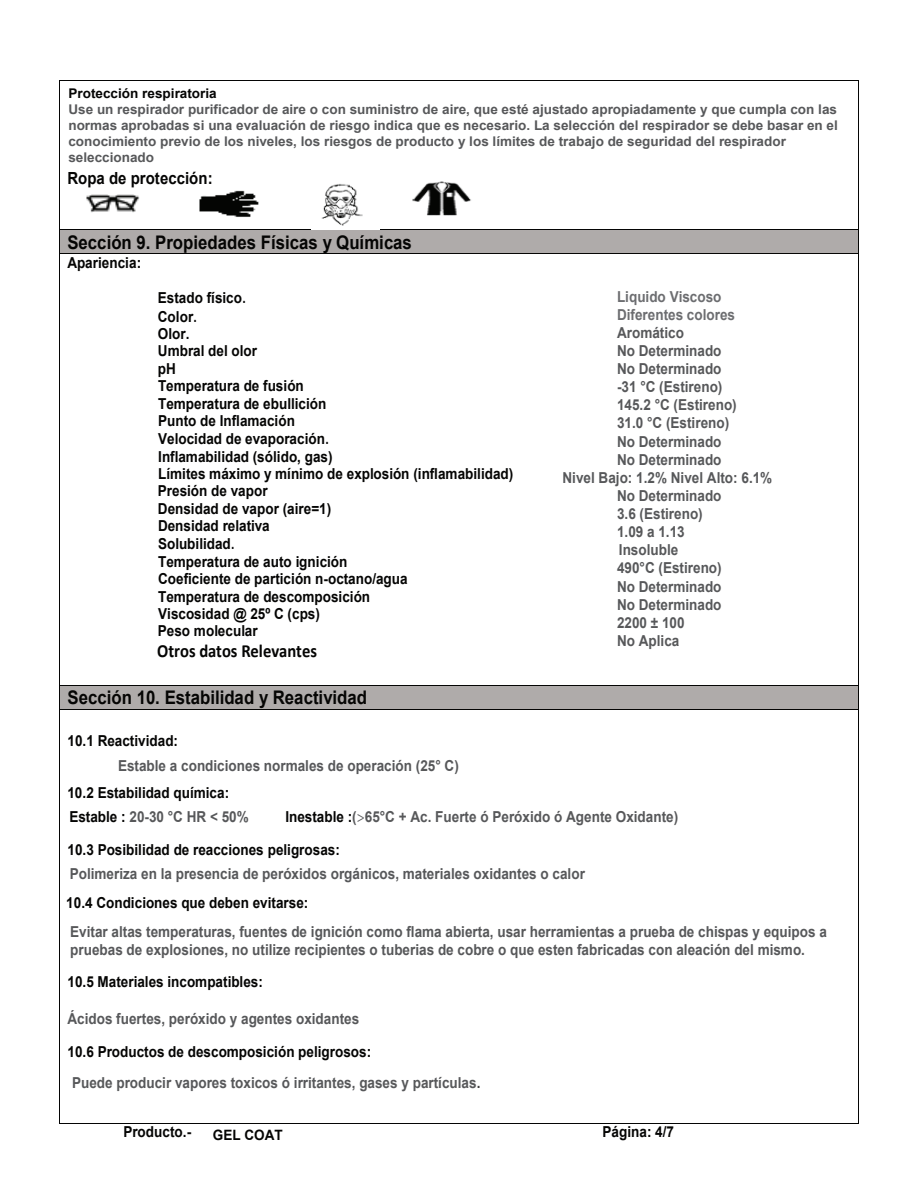
<style>
.page{position:relative;width:918px;height:1188px;background:#fff}
.page>*{position:absolute;margin:0;border:0;box-sizing:border-box;transform-origin:0 0}
.t1{font:700 18.75px "Arial";color:#050504;scale:.9 1}
.t2{font:700 18.45px "Calibri";letter-spacing:-.005em;color:#050504;scale:.9 1}
.t3{font:700 16.65px "Arial";letter-spacing:.005em;color:#050504;scale:.9 1}
.t4{font:700 15.15px/31px "Arial";color:#57585a;scale:.9 1}
.t5{font:700 15.15px/17.5px "Arial";color:#050504;scale:.9 1}
.t6{font:700 15.15px/18.1px "Arial";color:#6c6d70;scale:.9 1}
.t7{font:700 14.25px "Arial";color:#050504;scale:.95 1}
.t8{font:700 13.35px/16px "Arial";color:#57585a}
.t9{font:700 13.35px "Arial";color:#050504}
.s1{font-family:"Tahoma";font-weight:400}
.s2{color:#050504}
.s3{font-family:"Myriad Pro";font-weight:400}
.s4{color:#3e3e3f}
</style>
<div class="page">
<hr style="left:60px;top:80px;width:798px;height:1px;background:#050504">
<hr style="left:59px;top:81px;width:1px;height:148px;background:#050504">
<hr style="left:858px;top:81px;width:1px;height:148px;background:#050504">
<div style="left:67px;top:230px;width:784px;height:23px;background:#afabaa"></div>
<hr style="left:60px;top:229px;width:798px;height:1px;background:#050504">
<svg style="left:59px;top:229px;width:1px;height:25px"></svg>
<hr style="left:60px;top:253px;width:798px;height:1px;background:#050504">
<svg style="left:858px;top:229px;width:1px;height:25px"></svg>
<hr style="left:59px;top:254px;width:1px;height:431px;background:#050504">
<hr style="left:858px;top:254px;width:1px;height:431px;background:#050504">
<div style="left:67px;top:686px;width:784px;height:23px;background:#afabaa"></div>
<hr style="left:60px;top:685px;width:798px;height:1px;background:#050504">
<svg style="left:59px;top:685px;width:1px;height:25px"></svg>
<hr style="left:60px;top:709px;width:798px;height:1px;background:#050504">
<svg style="left:858px;top:685px;width:1px;height:25px"></svg>
<hr style="left:59px;top:710px;width:1px;height:413px;background:#050504">
<hr style="left:60px;top:1123px;width:798px;height:1px;background:#050504">
<hr style="left:858px;top:710px;width:1px;height:413px;background:#050504">
<img style="left:86px;top:194px;width:54px;height:18px">
<img style="left:199px;top:190px;width:60px;height:27px">
<img style="left:311px;top:184px;width:69px;height:46px">
<img style="left:412px;top:181px;width:59px;height:35px">
<p class="t9" style="left:68px;top:84px;width:150px">Protección respiratoria</p>
<p class="t8" style="left:68px;top:102px;width:771px">Use un respirador purificador de aire o con suministro de aire, que esté ajustado apropiadamente y que cumpla con las normas aprobadas si una evaluación de riesgo indica que es necesario. La selección del respirador se debe basar en el conocimiento previo de los niveles, los riesgos de producto y los límites de trabajo de seguridad del respirador seleccionado</p>
<p class="t3" style="left:67px;top:167px;width:163px">Ropa de protección:</p>
<p class="t1" style="left:67px;top:230px;width:384px">Sección 9. Propiedades Físicas y Químicas</p>
<p class="t5" style="left:67px;top:254px;width:83px">Apariencia:</p>
<p class="t5" style="left:158px;top:289px;width:100px;line-height:18.3px">Estado físico<span class="s1">.<br></span>Color<span class="s1">.</span></p>
<p class="t6" style="left:617px;top:288px;width:133px">Liquido Viscoso<br>Diferentes colores</p>
<p class="t4" style="left:617px;top:317px;width:76px">Aromático</p>
<p class="t4" style="left:617px;top:336px;width:118px">No Determinado</p>
<p class="t4" style="left:617px;top:354px;width:118px">No Determinado</p>
<p class="t4" style="left:617px;top:372px;width:119px">-31 °C (Estireno)</p>
<p class="t4" style="left:617px;top:390px;width:135px">145.2 °C (Estireno)</p>
<p class="t4" style="left:617px;top:408px;width:126px">31.0 °C (Estireno)</p>
<p class="t4" style="left:617px;top:426px;width:118px">No Determinado</p>
<p class="t4" style="left:617px;top:444px;width:118px">No Determinado</p>
<p class="t4" style="left:563px;top:462px;width:235px">Nivel Bajo: 1.2% Nivel Alto: 6.1%</p>
<p class="t4" style="left:617px;top:481px;width:118px">No Determinado</p>
<p class="t4" style="left:617px;top:499px;width:97px">3.6 (Estireno)</p>
<p class="t4" style="left:617px;top:517px;width:77px">1.09 a 1.13</p>
<p class="t4" style="left:619px;top:535px;width:68px">Insoluble</p>
<p class="t4" style="left:617px;top:553px;width:118px">490°C (Estireno)</p>
<p class="t4" style="left:617px;top:571px;width:118px">No Determinado</p>
<p class="t4" style="left:617px;top:589px;width:118px">No Determinado</p>
<p class="t4" style="left:617px;top:607px;width:77px">2200 ± 100</p>
<p class="t4" style="left:617px;top:626px;width:71px">No Aplica</p>
<p class="t5" style="left:158px;top:326px;width:397px">Olor.<br>Umbral del olor<br>pH<br>Temperatura de fusión<br>Temperatura de ebullición<br>Punto de Inflamación<br>Velocidad de evaporación<span class="s1">.<br></span>Inflamabilidad (sólido, gas)<br>Límites máximo y mínimo de explosión (inflamabilidad)<br>Presión de vapor<br>Densidad de vapor (aire=1)<br>Densidad relativa<br>Solubilidad<span class="s1">.<br></span>Temperatura de auto ignición<br>Coeficiente de partición n-octano/agua<br>Temperatura de descomposición<br>Viscosidad @ 25º C (cps)<br>Peso molecular</p>
<p class="t2" style="left:157px;top:639px;width:179px">Otros datos Relevantes</p>
<p class="t1" style="left:67px;top:685px;width:335px">Sección 10. Estabilidad y Reactividad</p>
<p class="t5" style="left:67px;top:732px;width:125px">10.1 Reactividad:</p>
<p class="t4" style="left:118px;top:751px;width:380px">Estable a condiciones normales de operación (25° C)</p>
<p class="t5" style="left:67px;top:785px;width:181px">10.2 Estabilidad química:</p>
<p class="t4" style="left:69px;top:802px;width:201px"><span class="s2">Estable :</span> 20-30 °C HR &lt; 50%</p>
<p class="t4" style="left:285px;top:802px;width:438px"><span class="s2">Inestable :</span>(<span class="s3">&gt;</span>65°C + Ac. Fuerte ó Peróxido ó Agente Oxidante)</p>
<p class="t5" style="left:67px;top:842px;width:304px">10.3 Posibilidad de reacciones peligrosas:</p>
<p class="t4" style="left:70px;top:858px;width:574px">Polimeriza en la presencia de peróxidos orgánicos, materiales oxidantes o calor</p>
<p class="t5" style="left:66px;top:894px;width:271px">10.4 Condiciones que deben evitarse:</p>
<p class="t4" style="left:70px;top:923px;width:842px;line-height:18.1px">Evitar altas temperaturas, fuentes de ignición como flama abierta, usar herramientas a prueba de chispas y equipos a pruebas de explosiones, no utilize recipientes o tuberias de cobre o que esten fabricadas con aleación del mismo.</p>
<p class="t5" style="left:67px;top:974px;width:219px">10.5 Materiales incompatibles:</p>
<p class="t4" style="left:67px;top:1003px;width:326px">Ácidos fuertes, peróxido y agentes oxidantes</p>
<p class="t4" style="left:72px;top:1036px;width:455px;text-indent:-5px"><span class="s2">10.6 Productos de descomposición peligrosos:<br></span>Puede producir vapores toxicos ó irritantes, gases y partículas<span class="s4">.</span></p>
<p class="t5" style="left:123px;top:1123px;width:77px">Producto.-</p>
<p class="t7" style="left:213px;top:1125px;width:75px">GEL COAT</p>
<p class="t5" style="left:602px;top:1123px;width:81px">Página: 4/7</p>
</div>
